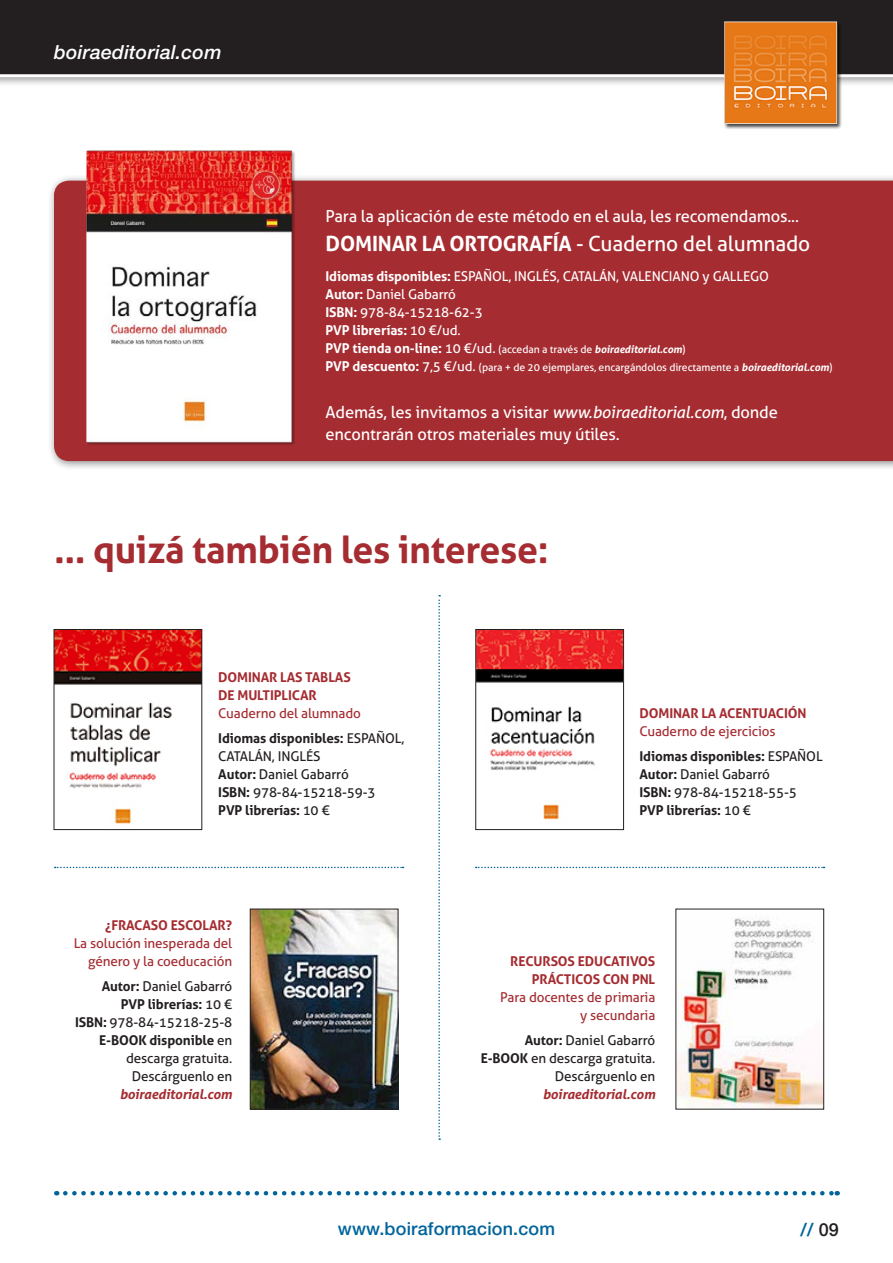
<style>
.page{position:relative;width:893px;height:1263px;background:#fff}
.page>*{position:absolute;margin:0;border:0;box-sizing:border-box;transform-origin:0 0}
.t1{font:700 37.5px "Aller";letter-spacing:-.01em;color:#a52c31}
.t2{font:21px "Aller";letter-spacing:-.01em;color:#fff}
.t3{font:italic 500 19.5px "Helvetica Neue LT Std";letter-spacing:.01em;color:#fff}
.t4{font:500 18px "Helvetica Neue LT Std";letter-spacing:.01em;color:#00649b}
.t5{font:16.5px/22.5px "Aller";letter-spacing:-.01em;color:#fff}
.t6{font:13.5px/18px "Aller";letter-spacing:-.01em;color:#231f20;text-align:right}
.t7{font:13.5px/18px "Aller";letter-spacing:-.01em;color:#a52c31;text-align:right}
.t8{font:13.5px "Aller";letter-spacing:-.01em;color:#fff}
.t9{font:700 13.5px/18px "Aller";letter-spacing:-.01em;color:#231f20}
.t10{font:700 13.5px/18px "Aller";letter-spacing:-.01em;color:#a52c31;text-align:right}
.t11{font:italic 700 13.5px/18px "Aller";letter-spacing:-.01em;color:#a52c31;text-align:right}
.t12{font:700 13.5px "Aller";letter-spacing:-.01em;color:#fff}
.t13{font:10.5px "Aller";letter-spacing:-.01em;color:#fff}
.s1{font-weight:700}
.s2{font-weight:400}
.s3{font-weight:700;font-size:13.5px}
.s4{font-size:13.5px}
.s5{font-weight:700;font-style:italic}
.s6{font-style:italic}
.s7{font-weight:400;font-style:normal;color:#231f20}
.s8{color:#231f20}
</style>
<div class="page">
<svg style="left:65px;top:1191px;width:773px;height:4px"></svg>
<div style="left:0;top:0;width:893px;height:87px;background:#231f20;opacity:.5"></div>
<div style="left:0;top:0;width:893px;height:77px;background:#231f20"></div>
<img style="left:722px;top:16px;width:126px;height:113px">
<div style="left:48px;top:174px;width:845px;height:297px;background:#231f20;opacity:.5"></div>
<div style="left:54px;top:181px;width:839px;height:280px;background:#a52c31"></div>
<img style="left:80px;top:150px;width:244px;height:298px">
<svg style="left:438px;top:595px;width:2px;height:545px"></svg>
<svg style="left:55px;top:867px;width:349px;height:1px"></svg>
<svg style="left:476px;top:867px;width:348px;height:1px"></svg>
<img style="left:56px;top:631px;width:144px;height:193px">
<div style="left:54px;top:629px;width:148px;height:201px;border:1px solid #231f20"></div>
<img style="left:252px;top:911px;width:144px;height:196px">
<div style="left:250px;top:909px;width:148px;height:200px;border:1px solid #231f20"></div>
<img style="left:477px;top:631px;width:145px;height:189px">
<div style="left:475px;top:629px;width:149px;height:201px;border:1px solid #231f20"></div>
<img style="left:677px;top:918px;width:145px;height:189px">
<p class="t3" style="left:54px;top:40px;width:169px">boiraeditorial.com</p>
<p class="t5" style="left:326px;top:205px;width:475px">Para la aplicación de este método en el aula, les recomendamos...</p>
<p class="t2" style="left:326px;top:231px;width:486px"><span class="s1">DOMINAR LA ORTOGRAFÍA</span> - Cuaderno del alumnado</p>
<p class="t8" style="left:326px;top:268px;width:445px"><span class="s1">Idiomas disponibles:</span> ESPAÑOL, INGLÉS, CATALÁN, VALENCIANO y GALLEGO</p>
<p class="t8" style="left:326px;top:286px;width:132px"><span class="s1">Autor:</span> Daniel Gabarró</p>
<p class="t8" style="left:326px;top:304px;width:159px"><span class="s1">ISBN:</span> 978-84-15218-62-3</p>
<p class="t12" style="left:326px;top:322px;width:137px">PVP librerías: <span class="s2">10 €/ud.</span></p>
<p class="t13" style="left:326px;top:343px;width:361px"><span class="s3">PVP tienda on-line:</span> <span class="s4">10 €/ud.</span> (accedan a través de <span class="s5">boiraeditorial.com</span>)</p>
<p class="t13" style="left:326px;top:361px;width:508px"><span class="s3">PVP descuento:</span> <span class="s4">7,5 €/ud.</span> (para + de 20 ejemplares, encargándolos directamente a <span class="s5">boiraeditorial.com</span>)</p>
<p class="t5" style="left:326px;top:401px;width:454px">Además, les invitamos a visitar <span class="s6">www.boiraeditorial.com</span>, donde encontrarán otros materiales muy útiles.</p>
<p class="t1" style="left:54px;top:526px;width:496px">... quizá también les interese:</p>
<p class="t10" style="left:218px;top:668px;width:134px;text-align:left">DOMINAR LAS TABLAS<br>DE MULTIPLICAR</p>
<p class="t7" style="left:218px;top:704px;width:144px">Cuaderno del alumnado</p>
<p class="t6" style="left:218px;top:729px;width:187px;text-align:left"><span class="s1">Idiomas disponibles:</span> ESPAÑOL,<br>CATALÁN, INGLÉS</p>
<p class="t6" style="left:218px;top:765px;width:132px"><span class="s1">Autor:</span> Daniel Gabarró</p>
<p class="t6" style="left:218px;top:783px;width:159px"><span class="s1">ISBN:</span> 978-84-15218-59-3</p>
<p class="t9" style="left:218px;top:801px;width:113px">PVP librerías: <span class="s2">10 €</span></p>
<p class="t10" style="left:639px;top:704px;width:169px">DOMINAR LA ACENTUACIÓN</p>
<p class="t7" style="left:639px;top:722px;width:138px">Cuaderno de ejercicios</p>
<p class="t9" style="left:639px;top:747px;width:185px">Idiomas disponibles: <span class="s2">ESPAÑOL<br></span>Autor: <span class="s2">Daniel Gabarró</span></p>
<p class="t6" style="left:639px;top:783px;width:159px"><span class="s1">ISBN:</span> 978-84-15218-55-5</p>
<p class="t9" style="left:639px;top:801px;width:113px">PVP librerías: <span class="s2">10 €</span></p>
<p class="t7" style="left:74px;top:916px;width:160px"><span class="s1">¿FRACASO ESCOLAR?<br></span>La solución inesperada del género y la coeducación</p>
<p class="t6" style="left:102px;top:977px;width:132px"><span class="s1">Autor:</span> Daniel Gabarró</p>
<p class="t9" style="left:121px;top:995px;width:113px">PVP librerías: <span class="s2">10 €</span></p>
<p class="t6" style="left:75px;top:1013px;width:159px"><span class="s1">ISBN:</span> 978-84-15218-25-8</p>
<p class="t6" style="left:99px;top:1031px;width:135px"><span class="s1">E-BOOK disponible</span> en descarga gratuita.</p>
<p class="t11" style="left:120px;top:1067px;width:114px"><span class="s7">Descárguenlo en </span>boiraeditorial.com</p>
<p class="t10" style="left:510px;top:952px;width:147px">RECURSOS EDUCATIVOS<br>PRÁCTICOS CON PNL</p>
<p class="t7" style="left:500px;top:988px;width:157px">Para docentes de primaria y secundaria</p>
<p class="t6" style="left:481px;top:1031px;width:176px"><span class="s1">Autor:</span> Daniel Gabarró<br><span class="s1">E-BOOK</span> en descarga gratuita.</p>
<p class="t11" style="left:543px;top:1067px;width:114px"><span class="s7">Descárguenlo en </span>boiraeditorial.com</p>
<p class="t4" style="left:338px;top:1218px;width:219px">www.boiraformacion.com</p>
<p class="t4" style="left:801px;top:1218px;width:40px">// <span class="s8">09</span></p>
</div>
